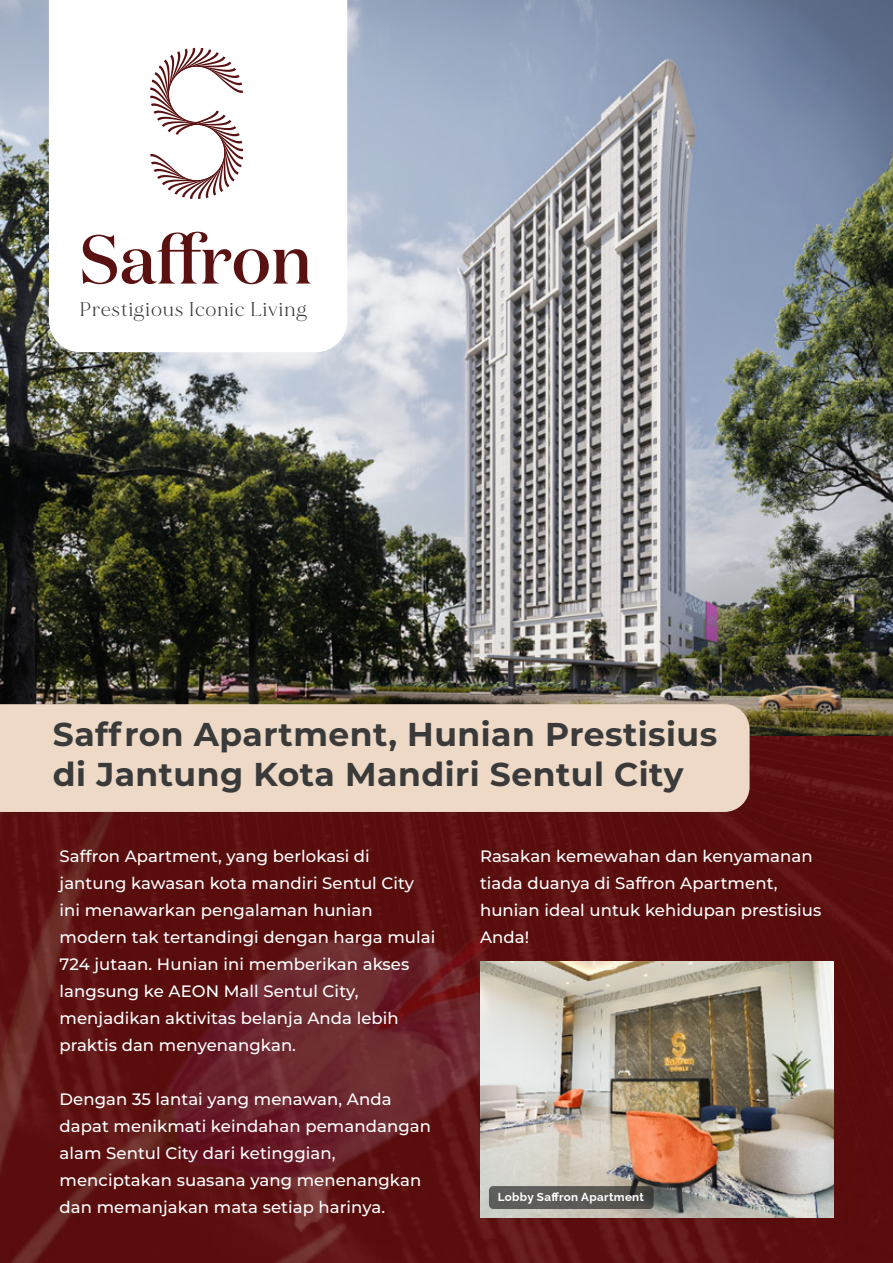
<style>
.page{position:relative;width:893px;height:1263px;background:#fff}
.page>*{position:absolute;margin:0;border:0;box-sizing:border-box;transform-origin:0 0}
.t1{font:700 33px/39.6px "Montserrat";letter-spacing:.015em;color:#3a3a3a}
.t2{font:19.8px "MADE Mirage";letter-spacing:.05em;color:#3a3a3a}
.t3{font:500 16.5px/27px "Montserrat";letter-spacing:.005em;color:#fff}
.t4{font:100 11.55px "Raleway";letter-spacing:.03em;color:#fff}
</style>
<div class="page">
<img style="left:0;top:735px;width:893px;height:528px">
<img style="left:0;top:0;width:893px;height:735px">
<div style="left:0;top:704px;width:750px;height:108px;background:#edd9c5"></div>
<img style="left:480px;top:962px;width:354px;height:255px">
<svg style="left:489px;top:1186px;width:165px;height:23px;background:#595753"></svg>
<svg style="left:49px;top:0;width:298px;height:352px"></svg>
<svg style="left:150px;top:48px;width:93px;height:151px"></svg>
<svg style="left:82px;top:232px;width:229px;height:52px"></svg>
<p class="t2" style="left:80px;top:297px;width:229px">Prestigious Iconic Living</p>
<h1 class="t1" style="left:53px;top:713px;width:666px">Saffron Apartment, Hunian Prestisius di Jantung Kota Mandiri Sentul City</h1>
<p class="t3" style="left:60px;top:842px;width:377px">Saffron Apartment, yang berlokasi di jantung kawasan kota mandiri Sentul City ini menawarkan pengalaman hunian modern tak tertandingi dengan harga mulai 724 jutaan. Hunian ini memberikan akses langsung ke AEON Mall Sentul City, menjadikan aktivitas belanja Anda lebih praktis dan menyenangkan.</p>
<p class="t3" style="left:60px;top:1085px;width:373px">Dengan 35 lantai yang menawan, Anda dapat menikmati keindahan pemandangan alam Sentul City dari ketinggian, menciptakan suasana yang menenangkan dan memanjakan mata setiap harinya.</p>
<p class="t3" style="left:480px;top:842px;width:343px">Rasakan kemewahan dan kenyamanan tiada duanya di Saffron Apartment, hunian ideal untuk kehidupan prestisius<br>Anda!</p>
<p class="t4" style="left:498px;top:1187px;width:148px">Lobby Saffron Apartment</p>
</div>
